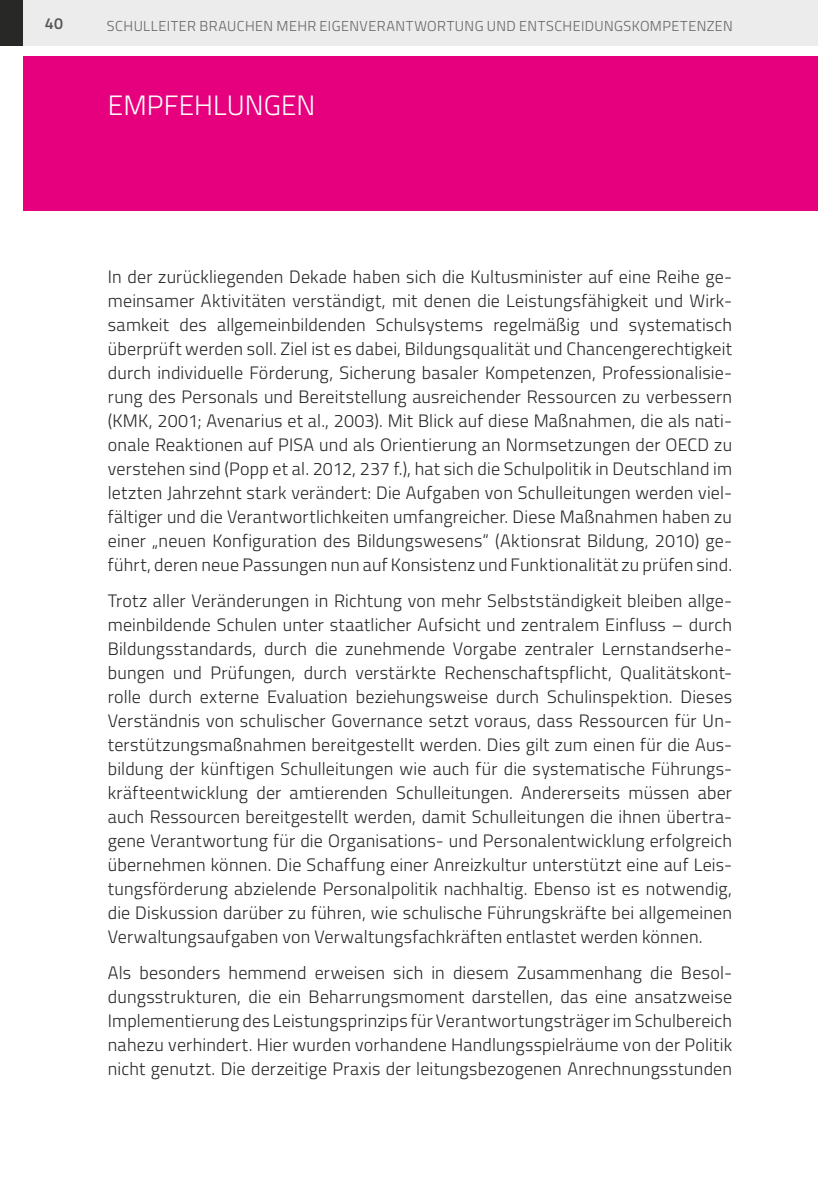
<style>
.page{position:relative;width:840px;height:1191px;background:#fff}
.page>*{position:absolute;margin:0;border:0;box-sizing:border-box;transform-origin:0 0}
.t1{font:300 28px "Titillium";letter-spacing:.005em;color:#fff}
.t2{font:300 18px/24px "Titillium";letter-spacing:.01em;color:#282827;text-align:justify}
.t3{font:600 16px "Titillium";color:#565656}
.t4{font:300 14.4px "Titillium";letter-spacing:.03em;color:#636362}
</style>
<div class="page">
<div style="left:23px;top:57px;width:793px;height:154px;background:#e6007d"></div>
<div style="left:108px;top:0;width:708px;height:45px;background:#ececed"></div>
<div style="left:0;top:0;width:108px;height:45px;background:#ececed"></div>
<div style="left:0;top:0;width:23px;height:45px;background:#282827"></div>
<p class="t3" style="left:45px;top:11px;width:20px">40</p>
<p class="t4" style="left:107px;top:15px;width:627px">Schulleiter brauchen mehr Eigenverantwortung und Entscheidungskompetenzen</p>
<h1 class="t1" style="left:108px;top:85px;width:103px">Empfehlu</h1>
<h1 class="t1" style="left:245px;top:85px;width:72px">ngen</h1>
<p class="t2" style="left:108px;top:264px;width:625px">In der zurückliegenden Dekade haben sich die Kultusminister auf eine Reihe ge&shy;meinsamer Aktivitäten verständigt, mit denen die Leistungsfähigkeit und Wirk&shy;samkeit des allgemeinbildenden Schulsystems regelmäßig und systematisch überprüft werden soll. Ziel ist es dabei, Bildungsqualität und Chancengerechtigkeit durch individuelle Förderung, Sicherung basaler Kompetenzen, Professionalisie&shy;rung des Personals und Bereitstellung ausreichender Ressourcen zu verbessern (KM K, 2001; Avenarius et al., 2003). M it Blick auf diese Maßnahmen, die als nati&shy;onale Reaktionen auf PISA und als Orientierung an Normsetzungen der OECD zu verstehen sind (Popp et al. 2012, 237 f.), hat sich die Schulpolitik in Deutschland im letzten Jahrzehnt stark verändert: Die Aufgaben von Schulleitungen werden viel&shy;fältiger und die Verantwortlichkeiten umfangreicher. Diese Maßnahmen haben zu einer „neuen Konfiguration des Bildungswesens“ (Aktionsrat Bildung, 2010) ge&shy;führt, deren neue Passungen nun auf Konsistenz und Funktionalität zu prüfen sind.</p>
<p class="t2" style="left:108px;top:587px;width:625px">Trotz aller Veränderungen in Richtung von mehr Selbstständigkeit bleiben allge&shy;meinbildende Schulen unter staatlicher Aufsicht und zentralem Einfluss – durch Bildungsstandards, durch die zunehmende Vorgabe zentraler Lernstandserhe&shy;bungen und Prüfungen, durch verstärkte Rechenschaftspflicht, Qualitätskont&shy;rolle durch externe Evaluation beziehungsweise durch Schulinspektion. Dieses Verständnis von schulischer Governance setzt voraus, dass Ressourcen für Un&shy;terstützungsmaßnahmen bereitgestellt werden. Dies gilt zum einen für die Aus&shy;bildung der künftigen Schulleitungen wie auch für die systematische Führungs&shy;kräfteentwicklung der amtierenden Schulleitungen. Andererseits müssen aber auch Ressourcen bereitgestellt werden, damit Schulleitungen die ihnen übertra&shy;gene Verantwortung für die Organisations- und Personalentwicklung erfolgreich übernehmen können. Die Schaffung einer Anreizkultur unterstützt eine auf Leis&shy;tungsförderung abzielende Personalpolitik nachhaltig. Ebenso ist es notwendig, die Diskussion darüber zu führen, wie schulische Führungskräfte bei allgemeinen Verwaltungsaufgaben von Verwaltungsfachkräften entlastet werden können.</p>
<p class="t2" style="left:108px;top:959px;width:625px">Als besonders hemmend erweisen sich in diesem Zusammenhang die Besol&shy;dungsstrukturen, die ein Beharrungsmoment darstellen, das eine ansatzweise Implementierung des Leistungsprinzips für Verantwortungsträger im Schulbereich nahezu verhindert. Hier wurden vorhandene Handlungsspielräume von der Politik nicht genutzt. Die derzeitige Praxis der leitungsbezogenen Anrechnungsstunden</p>
</div>
